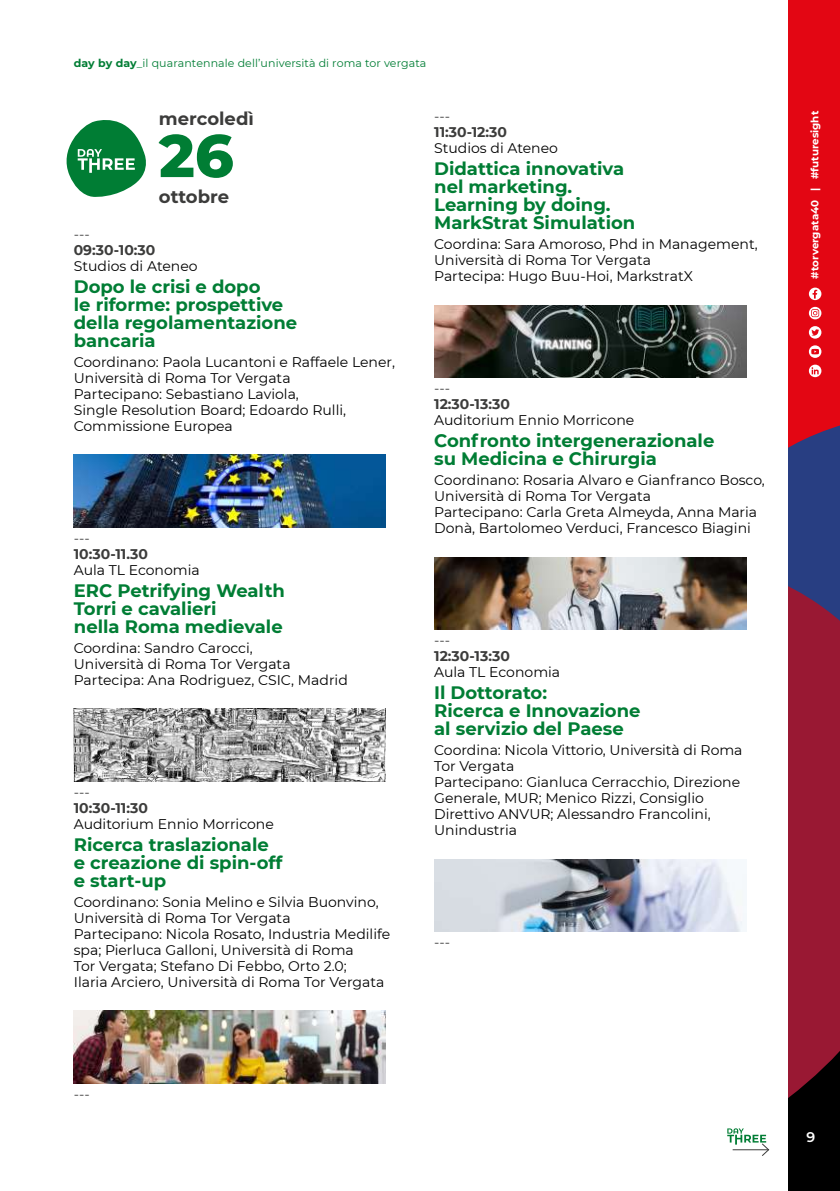
<style>
.page{position:relative;width:840px;height:1191px;background:#fff}
.page>*{position:absolute;margin:0;border:0;box-sizing:border-box;transform-origin:0 0}
.t1{font:800 60px "Montserrat";color:#007d34}
.t2{font:700 18px/18px "Montserrat";color:#007d34}
.t3{font:700 18px "Montserrat";color:#3c3c3b}
.t4{font:14px/16px "Montserrat";color:#000}
.t5{font:700 14px "Montserrat";color:#3c3c3b}
.t6{font:300 14px "Montserrat";color:#000}
.t7{font:600 14px "Montserrat";color:#fff}
.t8{font:11px "Montserrat";letter-spacing:.01em;color:#007d34}
.t9{font:700 10.4px "Montserrat";color:#fff}
.s1{font-weight:700}
</style>
<div class="page">
<img style="left:74px;top:455px;width:312px;height:72px">
<img style="left:74px;top:709px;width:312px;height:72px">
<img style="left:74px;top:1011px;width:312px;height:72px">
<img style="left:434px;top:305px;width:312px;height:72px">
<img style="left:434px;top:557px;width:312px;height:72px">
<img style="left:434px;top:859px;width:312px;height:72px">
<svg style="left:66px;top:120px;width:80px;height:77px"></svg>
<svg style="left:727px;top:1128px;width:41px;height:28px"></svg>
<div style="left:788px;top:0;width:51px;height:664px;background:#e30613"></div>
<svg style="left:788px;top:425px;width:51px;height:766px;background:#6b1c3b"></svg>
<svg style="left:808px;top:287px;width:13px;height:13px"></svg>
<svg style="left:808px;top:364px;width:13px;height:13px"></svg>
<svg style="left:808px;top:326px;width:13px;height:13px"></svg>
<svg style="left:808px;top:345px;width:13px;height:13px"></svg>
<svg style="left:808px;top:307px;width:13px;height:12px"></svg>
<p class="t8" style="left:74px;top:56px;width:354px"><span class="s1">day by day</span>_il quarantennale dell’università di roma tor vergata</p>
<p class="t3" style="left:159px;top:106px;width:96px">mercoledì</p>
<h1 class="t1" style="left:159px;top:112px;width:76px">26</h1>
<p class="t3" style="left:159px;top:184px;width:72px">ottobre</p>
<p class="t6" style="left:74px;top:224px;width:18px">---</p>
<p class="t5" style="left:74px;top:240px;width:83px">09:30-10:30</p>
<p class="t4" style="left:74px;top:257px;width:125px">Studios di Ateneo</p>
<p class="t2" style="left:74px;top:277px;width:225px">Dopo le crisi e dopo<br>le riforme: prospettive della regolamentazione bancaria</p>
<p class="t4" style="left:74px;top:353px;width:322px">Coordinano: Paola Lucantoni e Raffaele Lener, Università di Roma Tor Vergata<br>Partecipano: Sebastiano Laviola,<br>Single Resolution Board; Edoardo Rulli, Commissione Europea</p>
<p class="t6" style="left:74px;top:528px;width:18px">---</p>
<p class="t5" style="left:74px;top:544px;width:76px">10:30-11.30</p>
<p class="t4" style="left:74px;top:561px;width:127px">Aula TL Economia</p>
<p class="t2" style="left:74px;top:581px;width:212px">ERC Petrifying Wealth<br>Torri e cavalieri<br>nella Roma medievale</p>
<p class="t4" style="left:74px;top:639px;width:275px">Coordina: Sandro Carocci,<br>Università di Roma Tor Vergata<br>Partecipa: Ana Rodriguez, CSIC, Madrid</p>
<p class="t6" style="left:74px;top:782px;width:18px">---</p>
<p class="t5" style="left:74px;top:798px;width:76px">10:30-11:30</p>
<p class="t4" style="left:74px;top:815px;width:201px">Auditorium Ennio Morricone</p>
<p class="t2" style="left:74px;top:834px;width:210px">Ricerca traslazionale e creazione di spin-off e start-up</p>
<p class="t4" style="left:74px;top:893px;width:318px">Coordinano: Sonia Melino e Silvia Buonvino, Università di Roma Tor Vergata<br>Partecipano: Nicola Rosato, Industria Medilife spa; Pierluca Galloni, Università di Roma<br>Tor Vergata; Stefano Di Febbo, Orto 2.0;<br>Ilaria Arciero, Università di Roma Tor Vergata</p>
<p class="t6" style="left:434px;top:107px;width:18px">---</p>
<p class="t5" style="left:434px;top:122px;width:74px">11:30-12:30</p>
<p class="t4" style="left:434px;top:140px;width:125px">Studios di Ateneo</p>
<p class="t2" style="left:434px;top:159px;width:202px">Didattica innovativa nel marketing.<br>Learning by doing.<br>MarkStrat Simulation</p>
<p class="t4" style="left:434px;top:236px;width:325px">Coordina: Sara Amoroso, Phd in Management,<br>Università di Roma Tor Vergata<br>Partecipa: Hugo Buu-Hoi, MarkstratX</p>
<p class="t6" style="left:434px;top:379px;width:18px">---</p>
<p class="t5" style="left:434px;top:394px;width:77px">12:30-13:30</p>
<p class="t4" style="left:434px;top:412px;width:201px">Auditorium Ennio Morricone</p>
<p class="t2" style="left:434px;top:431px;width:281px">Confronto intergenerazionale su Medicina e Chirurgia</p>
<p class="t4" style="left:434px;top:472px;width:332px">Coordinano: Rosaria Alvaro e Gianfranco Bosco, Università di Roma Tor Vergata<br>Partecipano: Carla Greta Almeyda, Anna Maria Donà, Bartolomeo Verduci, Francesco Biagini</p>
<p class="t6" style="left:434px;top:631px;width:18px">---</p>
<p class="t5" style="left:434px;top:646px;width:77px">12:30-13:30</p>
<p class="t4" style="left:434px;top:664px;width:127px">Aula TL Economia</p>
<p class="t2" style="left:434px;top:683px;width:208px">Il Dottorato:<br>Ricerca e Innovazione al servizio del Paese</p>
<p class="t4" style="left:434px;top:742px;width:310px">Coordina: Nicola Vittorio, Università di Roma Tor Vergata<br>Partecipano: Gianluca Cerracchio, Direzione Generale, MUR; Menico Rizzi, Consiglio Direttivo ANVUR; Alessandro Francolini, Unindustria</p>
<p class="t6" style="left:434px;top:933px;width:18px">---</p>
<p class="t6" style="left:74px;top:1084px;width:18px">---</p>
<p class="t9" style="left:806px;top:278px;width:169px;rotate:-90deg">#torvergata40 | #futuresight</p>
<p class="t7" style="left:806px;top:1127px;width:10px">9</p>
</div>
